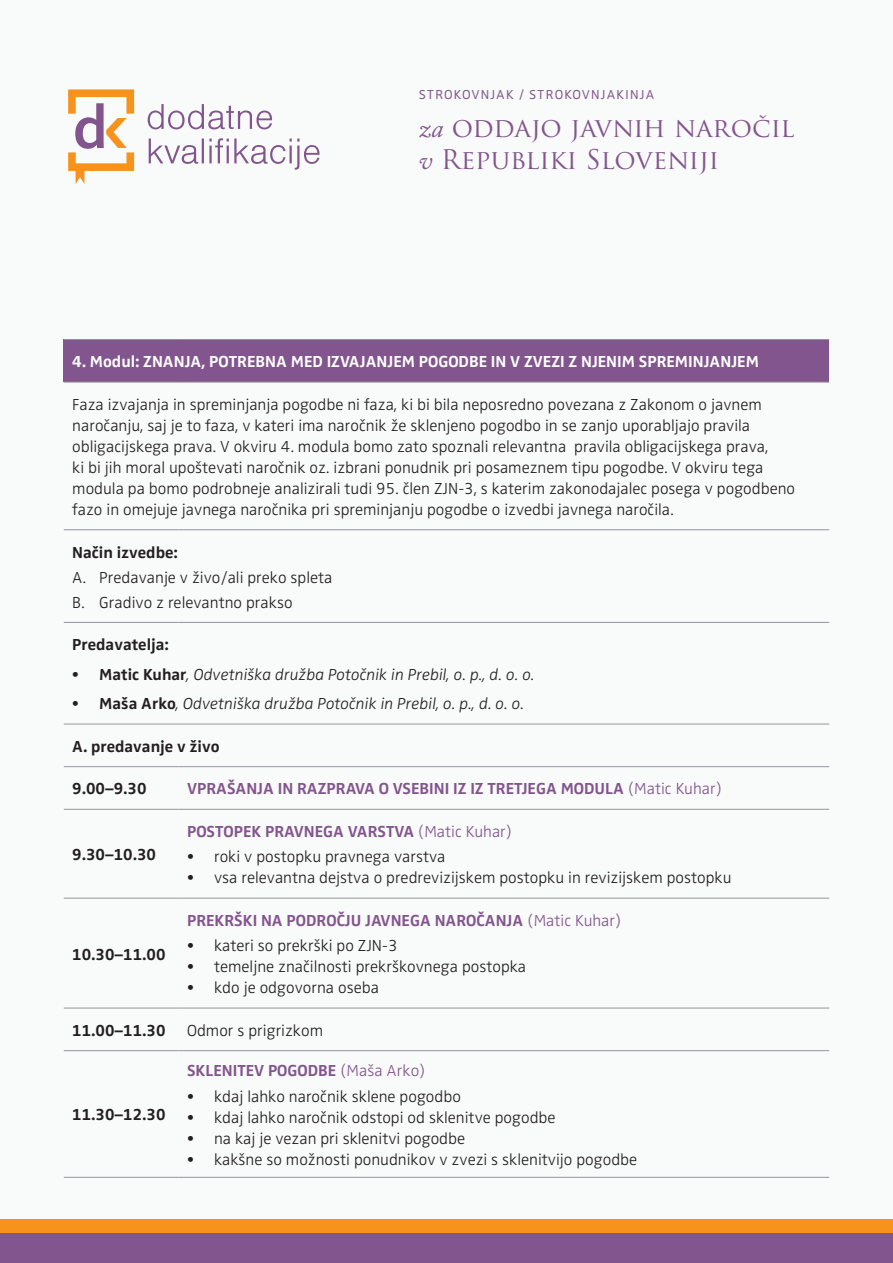
<style>
.page{position:relative;width:893px;height:1263px;background:#f9fafa}
.page>*{position:absolute;margin:0;border:0;box-sizing:border-box;transform-origin:0 0}
.t1{font:26.4px/31.7px "Trajan Pro";color:#83568e}
.t2{font:300 17.4px "Zwo Pro";letter-spacing:.01em;color:#83568e}
.t3{font:300 16.5px/21px "Zwo Pro";color:#231f20}
.t4{font:700 16.5px "Zwo Pro";color:#83558e}
.t5{font:italic 300 16.5px "Zwo Pro";color:#231f20}
.t6{font:700 16.5px "Zwo Pro";color:#231f20}
.t7{font:700 16.5px "Zwo Pro";color:#fff}
.s1{font-family:"Adobe Caslon Pro";font-style:italic}
.s2{font-weight:700;font-style:normal}
.s3{font-weight:300}
</style>
<div class="page">
<div style="left:0;top:1219px;width:893px;height:39px;background:#f7931d"></div>
<div style="left:0;top:1233px;width:893px;height:30px;background:#83558e"></div>
<div style="left:64px;top:339px;width:765px;height:43px;background:#83558e"></div>
<hr style="left:64px;top:339px;width:115px;height:1px;background:#939598">
<hr style="left:179px;top:339px;width:650px;height:1px;background:#939598">
<hr style="left:64px;top:382px;width:115px;height:1px;background:#939598">
<hr style="left:179px;top:382px;width:650px;height:1px;background:#939598">
<hr style="left:64px;top:529px;width:115px;height:1px;background:#939598">
<hr style="left:179px;top:529px;width:650px;height:1px;background:#939598">
<hr style="left:64px;top:622px;width:115px;height:1px;background:#939598">
<hr style="left:179px;top:622px;width:650px;height:1px;background:#939598">
<hr style="left:64px;top:724px;width:115px;height:1px;background:#939598">
<hr style="left:179px;top:724px;width:650px;height:1px;background:#939598">
<hr style="left:64px;top:766px;width:115px;height:1px;background:#939598">
<hr style="left:179px;top:766px;width:650px;height:1px;background:#939598">
<hr style="left:64px;top:809px;width:115px;height:1px;background:#939598">
<hr style="left:179px;top:809px;width:650px;height:1px;background:#939598">
<hr style="left:64px;top:898px;width:115px;height:1px;background:#939598">
<hr style="left:179px;top:898px;width:650px;height:1px;background:#939598">
<hr style="left:64px;top:1008px;width:115px;height:1px;background:#939598">
<hr style="left:179px;top:1008px;width:650px;height:1px;background:#939598">
<hr style="left:64px;top:1050px;width:115px;height:1px;background:#939598">
<hr style="left:179px;top:1050px;width:650px;height:1px;background:#939598">
<hr style="left:64px;top:1177px;width:115px;height:1px;background:#939598">
<hr style="left:179px;top:1177px;width:650px;height:1px;background:#939598">
<svg style="left:149px;top:138px;width:171px;height:32px"></svg>
<svg style="left:148px;top:104px;width:124px;height:25px"></svg>
<svg style="left:68px;top:89px;width:66px;height:95px"></svg>
<p class="t2" style="left:418px;top:83px;width:238px">strokovnjak / strokovnjakinja</p>
<h1 class="t1" style="left:418px;top:111px;width:378px"><span class="s1">za</span> oddajo javnih naročil <span class="s1">v</span> Republiki Sloveniji</h1>
<p class="t7" style="left:72px;top:352px;width:688px">4. Modul: ZNANJA, POTREBNA MED IZVAJANJEM POGODBE IN V ZVEZI Z NJENIM SPREMINJANJEM</p>
<p class="t3" style="left:72px;top:394px;width:724px">Faza izvajanja in spreminjanja pogodbe ni faza, ki bi bila neposredno povezana z Zakonom o javnem naročanju, saj je to faza, v kateri ima naročnik že sklenjeno pogodbo in se zanjo uporabljajo pravila obligacijskega prava. V okviru 4. modula bomo zato spoznali relevantna pravila obligacijskega prava,<br>ki bi jih moral upoštevati naročnik oz. izbrani ponudnik pri posameznem tipu pogodbe. V okviru tega modula pa bomo podrobneje analizirali tudi 95. člen ZJN-3, s katerim zakonodajalec posega v pogodbeno fazo in omejuje javnega naročnika pri spreminjanju pogodbe o izvedbi javnega naročila.</p>
<p class="t6" style="left:72px;top:542px;width:107px">Način izvedbe:</p>
<p class="t3" style="left:72px;top:565px;width:262px;line-height:25px">A. Predavanje v živo/ali preko spleta<br>B. Gradivo z relevantno prakso</p>
<p class="t6" style="left:72px;top:635px;width:98px">Predavatelja:</p>
<p class="t5" style="left:72px;top:665px;width:464px"><span class="s2">• Matic Kuhar</span>, Odvetniška družba Potočnik in Prebil, o. p., d. o. o.</p>
<p class="t5" style="left:72px;top:694px;width:453px"><span class="s2">• Maša Arko</span>, Odvetniška družba Potočnik in Prebil, o. p., d. o. o.</p>
<p class="t6" style="left:72px;top:737px;width:149px">A. predavanje v živo</p>
<p class="t6" style="left:72px;top:779px;width:76px">9.00–9.30</p>
<p class="t4" style="left:187px;top:779px;width:536px">VPRAŠANJA IN RAZPRAVA O VSEBINI IZ IZ TRETJEGA MODULA <span class="s3">(Matic Kuhar)</span></p>
<p class="t6" style="left:72px;top:845px;width:85px">9.30–10.30</p>
<p class="t6" style="left:72px;top:944px;width:95px">10.30–11.00</p>
<p class="t4" style="left:187px;top:822px;width:327px">POSTOPEK PRAVNEGA VARSTVA <span class="s3">(Matic Kuhar)</span></p>
<p class="t3" style="left:187px;top:847px;width:260px">• roki v postopku pravnega varstva</p>
<p class="t3" style="left:187px;top:868px;width:546px">• vsa relevantna dejstva o predrevizijskem postopku in revizijskem postopku</p>
<p class="t4" style="left:187px;top:911px;width:436px">PREKRŠKI NA PODROČJU JAVNEGA NAROČANJA <span class="s3">(Matic Kuhar)</span></p>
<p class="t3" style="left:187px;top:935px;width:212px">• kateri so prekrški po ZJN-3</p>
<p class="t3" style="left:187px;top:956px;width:340px">• temeljne značilnosti prekrškovnega postopka</p>
<p class="t3" style="left:187px;top:977px;width:193px">• kdo je odgovorna oseba</p>
<p class="t6" style="left:72px;top:1021px;width:95px">11.00–11.30</p>
<p class="t3" style="left:187px;top:1020px;width:138px">Odmor s prigrizkom</p>
<p class="t6" style="left:72px;top:1105px;width:95px">11.30–12.30</p>
<p class="t4" style="left:187px;top:1061px;width:240px">SKLENITEV POGODBE <span class="s3">(Maša Arko)</span></p>
<p class="t3" style="left:187px;top:1086px;width:275px">• kdaj lahko naročnik sklene pogodbo</p>
<p class="t3" style="left:187px;top:1107px;width:370px">• kdaj lahko naročnik odstopi od sklenitve pogodbe</p>
<p class="t3" style="left:187px;top:1128px;width:279px">• na kaj je vezan pri sklenitvi pogodbe</p>
<p class="t3" style="left:187px;top:1149px;width:452px">• kakšne so možnosti ponudnikov v zvezi s sklenitvijo pogodbe</p>
</div>
